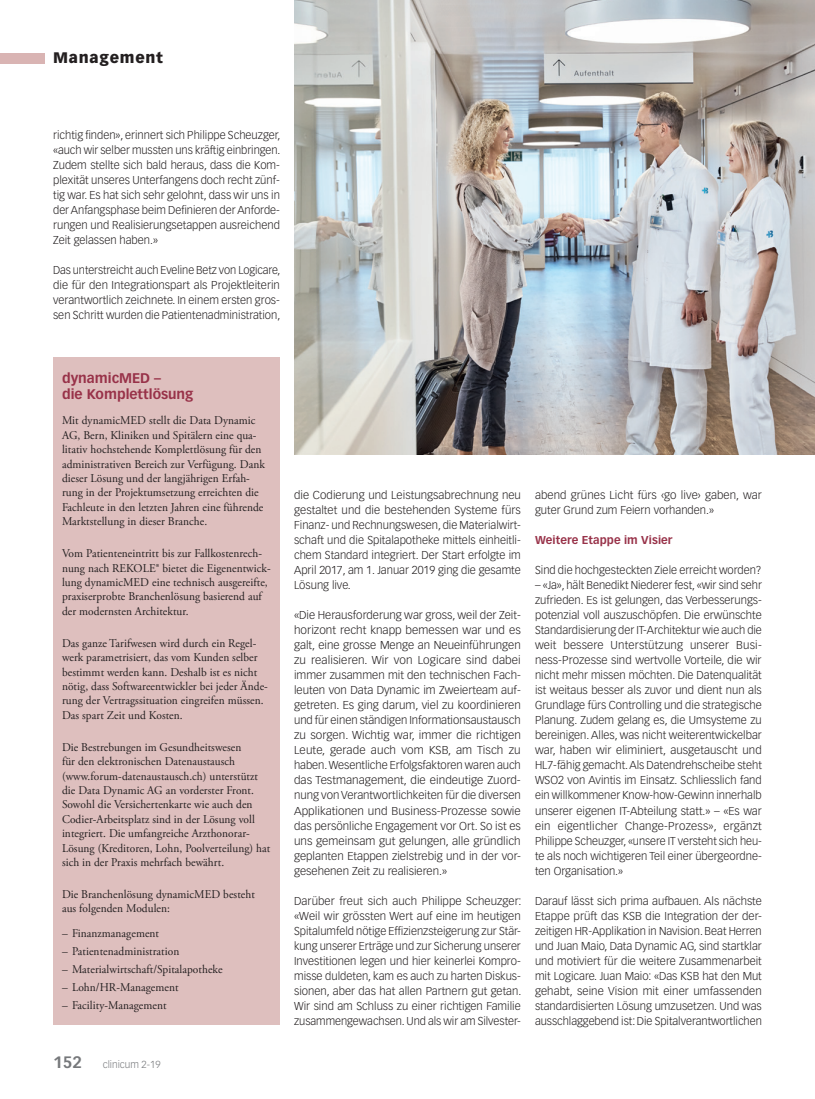
<style>
.page{position:relative;width:815px;height:1099px;background:#fff}
.page>*{position:absolute;margin:0;border:0;box-sizing:border-box;transform-origin:0 0}
.t1{font:900 15px "Vectora LT Std";letter-spacing:.05em;color:#231f20}
.Kastentitel{font:700 13.75px/16.2px "Vectora LT Std";color:#983249}
.Kastentext{font:11.88px/14.4px "Adobe Garamond Pro";letter-spacing:.005em;color:#231f20;scale:.96 1}
.Lauftext{font:300 11.25px/15px "Vectora LT Std";color:#231f20;text-align:justify}
.ZT_MM{font:700 11.25px "Vectora LT Std";letter-spacing:.005em;color:#983249}
.t2{font:300 10px "Vectora LT Std";color:#76787b}
.s1{font-weight:700;font-size:16.25px}
</style>
<div class="page">
<div style="left:0;top:53px;width:45px;height:10px;background:#d9b4b3"></div>
<div style="left:53px;top:357px;width:227px;height:667px;background:#debfbe"></div>
<img style="left:294px;top:0;width:521px;height:454px">
<h1 class="t1" style="left:53px;top:49px;width:111px">Management</h1>
<p class="Lauftext" style="left:53px;top:128px;width:229px">richtig finden», erinnert sich Philippe Scheuzger, «auch wir selber mussten uns kräftig einbringen.<br>Zudem stellte sich bald heraus, dass die Kom&shy;plexität unseres Unterfangens doch recht zünf&shy;tig war. Es hat sich sehr gelohnt, dass wir uns in der Anfangsphase beim Definieren der Anforde&shy;rungen und Realisierungsetappen ausreichend Zeit gelassen haben.»</p>
<p class="Lauftext" style="left:53px;top:263px;width:229px">Das unterstreicht auch Eveline Betz von Logicare, die für den Integrationspart als Projektleiterin verantwortlich zeichnete. In einem ersten gros&shy;sen Schritt wurden die Patientenadministration,</p>
<p class="Kastentitel" style="left:62px;top:370px;width:133px">dynamicMED –<br>die Komplettlösung</p>
<p class="Kastentext" style="left:62px;top:414px;width:213px">Mit dynamicMED stellt die Data Dynamic AG, Bern, Kliniken und Spitälern eine qua&shy;litativ hochstehende Komplettlösung für den administrativen Bereich zur Verfügung. Dank dieser Lösung und der langjährigen Erfah&shy;rung in der Projektumsetzung erreichten die Fachleute in den letzten Jahren eine führende Marktstellung in dieser Branche.</p>
<p class="Kastentext" style="left:62px;top:546px;width:219px">Vom Patienteneintritt bis zur Fallkostenrech&shy;nung nach REKOLE® bietet die Eigenentwick&shy;lung dynamicMED eine technisch ausgereifte, praxiserprobte Branchenlösung basierend auf der modernsten Architektur.</p>
<p class="Kastentext" style="left:62px;top:636px;width:216px">Das ganze Tarifwesen wird durch ein Regel&shy;werk parametrisiert, das vom Kunden selber bestimmt werden kann. Deshalb ist es nicht nötig, dass Softwareentwickler bei jeder Ände&shy;rung der Vertragssituation eingreifen müssen.<br>Das spart Zeit und Kosten.</p>
<p class="Kastentext" style="left:62px;top:740px;width:218px">Die Bestrebungen im Gesundheitswesen<br>für den elektronischen Datenaustausch (www.forum-datenaustausch.ch) unterstützt die Data Dynamic AG an vorderster Front.<br>Sowohl die Versichertenkarte wie auch den Codier-Arbeitsplatz sind in der Lösung voll integriert. Die umfangreiche Arzthonorar-Lösung (Kreditoren, Lohn, Poolverteilung) hat sich in der Praxis mehrfach bewährt.</p>
<p class="Kastentext" style="left:62px;top:887px;width:202px">Die Branchenlösung dynamicMED besteht aus folgenden Modulen:</p>
<p class="Kastentext" style="left:62px;top:926px;width:103px">– Finanzmanagement</p>
<p class="Kastentext" style="left:62px;top:944px;width:124px">– Patientenadministration</p>
<p class="Kastentext" style="left:62px;top:962px;width:169px">– Materialwirtschaft/Spitalapotheke</p>
<p class="Kastentext" style="left:62px;top:980px;width:123px">– Lohn/HR-Management</p>
<p class="Kastentext" style="left:62px;top:998px;width:110px">– Facility-Management</p>
<p class="t2" style="left:53px;top:1058px;width:109px"><span class="s1">152</span> clinicum 2-19</p>
<p class="Lauftext" style="left:294px;top:488px;width:228px">die Codierung und Leistungsabrechnung neu gestaltet und die bestehenden Systeme fürs Finanz- und Rechnungswesen, die Materialwirt&shy;schaft und die Spitalapotheke mittels einheitli&shy;chem Standard integriert. Der Start erfolgte im April 2017, am 1. Januar 2019 ging die gesamte Lösung live.</p>
<p class="Lauftext" style="left:294px;top:608px;width:228px">«Die Herausforderung war gross, weil der Zeit&shy;horizont recht knapp bemessen war und es galt, eine grosse Menge an Neueinführungen zu realisieren. Wir von Logicare sind dabei immer zusammen mit den technischen Fach&shy;leuten von Data Dynamic im Zweierteam auf&shy;getreten. Es ging darum, viel zu koordinieren und für einen ständigen Informationsaustausch zu sorgen. Wichtig war, immer die richtigen Leute, gerade auch vom KSB, am Tisch zu haben. Wesentliche Erfolgsfaktoren waren auch das Testmanagement, die eindeutige Zuord&shy;nung von Verantwortlichkeiten für die diversen Applikationen und Business-Prozesse sowie das persönliche Engagement vor Ort. So ist es uns gemeinsam gut gelungen, alle gründlich geplanten Etappen zielstrebig und in der vor&shy;gesehenen Zeit zu realisieren.»</p>
<p class="Lauftext" style="left:294px;top:893px;width:229px">Darüber freut sich auch Philippe Scheuzger: «Weil wir grössten Wert auf eine im heutigen Spitalumfeld nötige Effizienzsteigerung zur Stär&shy;kung unserer Erträge und zur Sicherung unserer Investitionen legen und hier keinerlei Kompro&shy;misse duldeten, kam es auch zu harten Diskus&shy;sionen, aber das hat allen Partnern gut getan.<br>Wir sind am Schluss zu einer richtigen Familie zusammengewachsen. Und als wir am Silvester-</p>
<p class="Lauftext" style="left:535px;top:488px;width:228px">abend grünes Licht fürs ‹go live› gaben, war guter Grund zum Feiern vorhanden.»</p>
<p class="ZT_MM" style="left:535px;top:533px;width:139px">Weitere Etappe im Visier</p>
<p class="Lauftext" style="left:535px;top:563px;width:228px">Sind die hochgesteckten Ziele erreicht worden?</p>
<p class="Lauftext" style="left:535px;top:578px;width:228px">– «Ja», hält Benedikt Niederer fest, «wir sind sehr zufrieden. Es ist gelungen, das Verbesserungs&shy;potenzial voll auszuschöpfen. Die erwünschte Standardisierung der IT-Architektur wie auch die weit bessere Unterstützung unserer Busi&shy;ness-Prozesse sind wertvolle Vorteile, die wir nicht mehr missen möchten. Die Datenqualität ist weitaus besser als zuvor und dient nun als Grundlage fürs Controlling und die strategische Planung. Zudem gelang es, die Umsysteme zu bereinigen. Alles, was nicht weiterentwickelbar war, haben wir eliminiert, ausgetauscht und HL7-fähig gemacht. Als Datendrehscheibe steht WSO2 von Avintis im Einsatz. Schliesslich fand ein willkommener Know-how-Gewinn innerhalb unserer eigenen IT-Abteilung statt.» – «Es war ein eigentlicher Change-Prozess», ergänzt Philippe Scheuzger, «unsere IT versteht sich heu&shy;te als noch wichtigeren Teil einer übergeordne&shy;ten Organisation.»</p>
<p class="Lauftext" style="left:535px;top:893px;width:228px">Darauf lässt sich prima aufbauen. Als nächste Etappe prüft das KSB die Integration der der&shy;zeitigen HR-Applikation in Navision. Beat Herren und Juan Maio, Data Dynamic AG, sind startklar und motiviert für die weitere Zusammenarbeit mit Logicare. Juan Maio: «Das KSB hat den Mut gehabt, seine Vision mit einer umfassenden standardisierten Lösung umzusetzen. Und was ausschlaggebend ist: Die Spitalverantwortlichen</p>
</div>
